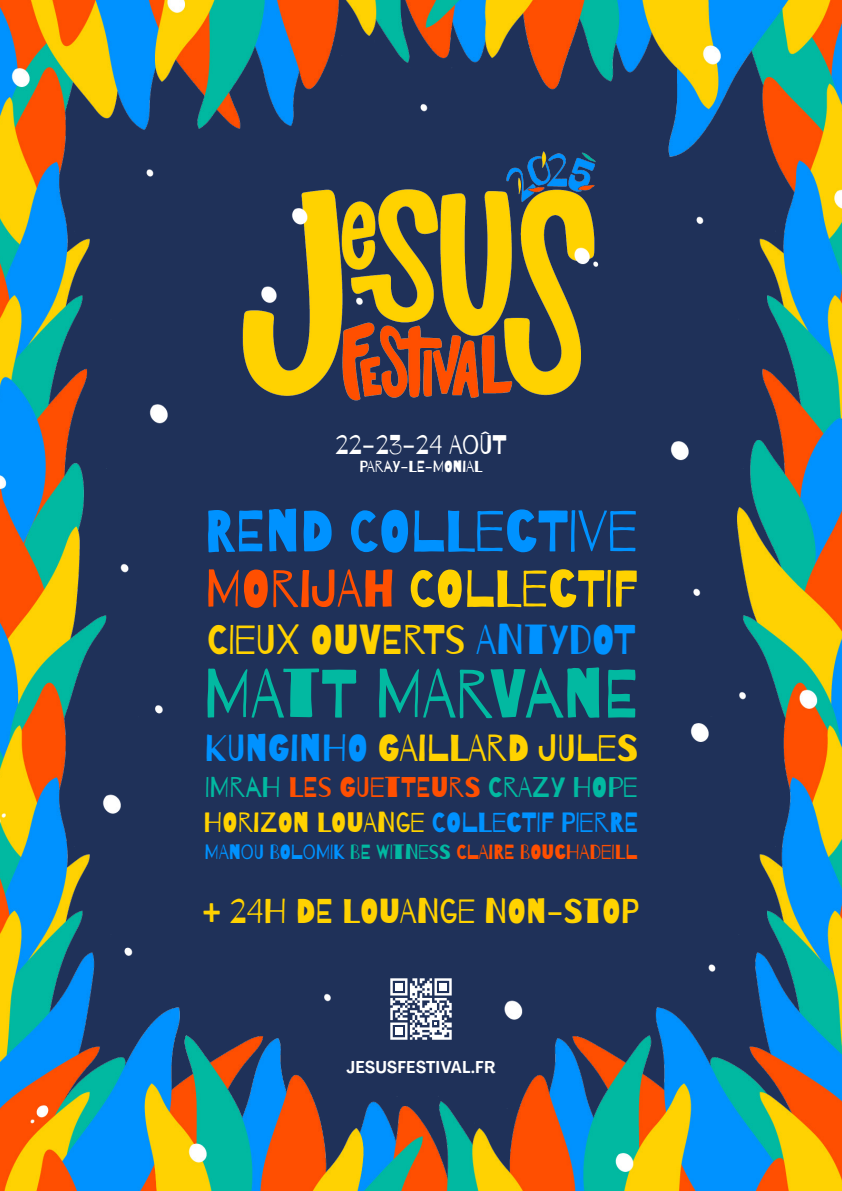
<style>
.page{position:relative;width:842px;height:1191px;background:#fff}
.page>*{position:absolute;margin:0;border:0;box-sizing:border-box;transform-origin:0 0}
.t1{font:68.2px "Barriecito";color:#02b9a1}
.t2{font:58.3px "Barriecito";color:#0092ff}
.t3{font:52px "Barriecito";color:#ffd200}
.t4{font:41.4px "Barriecito";color:#ffd200}
.t5{font:37.6px "Barriecito";color:#ffd200}
.t6{font:34.3px "Barriecito";color:#ffd200}
.t7{font:28.4px "Barriecito";color:#02b9a1}
.t8{font:27.8px "Barriecito";color:#0092ff}
.t9{font:26.9px "Barriecito";color:#fff}
.t10{font:20.4px "Barriecito";color:#ff4f01}
.t11{font:700 16.9px "Agrandir Text";color:#fff}
.t12{font:16px "Barriecito";color:#fff}
.s1{color:#ff4f01}
.s2{color:#0092ff}
.s3{color:#ffd200}
.s4{color:#02b9a1}
</style>
<div class="page">
<img style="left:0;top:0;width:842px;height:1191px">
<svg style="left:390px;top:978px;width:62px;height:61px"></svg>
<div style="left:395px;top:983px;width:8px;height:7px;background:#fff"></div>
<div style="left:439px;top:983px;width:8px;height:7px;background:#fff"></div>
<div style="left:395px;top:1027px;width:8px;height:7px;background:#fff"></div>
<h3 class="t9" style="left:335px;top:426px;width:173px">22-23-24 AOÛT</h3>
<p class="t12" style="left:359px;top:455px;width:124px">PARAY-LE-MONIAL</p>
<h2 class="t2" style="left:205px;top:491px;width:434px">REND COLLECTIVE</h2>
<h3 class="t3" style="left:205px;top:552px;width:433px"><span class="s1">MORIJAH</span> COLLECTIF</h3>
<h3 class="t4" style="left:207px;top:611px;width:430px">CIEUX OUVERTS <span class="s2">ANTYDOT</span></h3>
<h1 class="t1" style="left:203px;top:646px;width:437px">MATT MARVANE</h1>
<h3 class="t5" style="left:204px;top:722px;width:435px"><span class="s2">KUNGINHO</span> GAILLARD JULES</h3>
<h3 class="t7" style="left:205px;top:767px;width:434px">IMRAH <span class="s1">LES GUETTEURS</span> CRAZY HOPE</h3>
<h3 class="t8" style="left:204px;top:802px;width:436px"><span class="s3">HORIZON LOUANGE</span> COLLECTIF PIERRE</h3>
<p class="t10" style="left:205px;top:837px;width:433px"><span class="s2">MANOU BOLOMIK</span> <span class="s4">BE WITNESS</span> CLAIRE BOUCHADEILL</p>
<h3 class="t6" style="left:203px;top:887px;width:437px">+ 24H DE LOUANGE NON-STOP</h3>
<p class="t11" style="left:346px;top:1056px;width:151px">JESUSFESTIVAL.FR</p>
</div>
